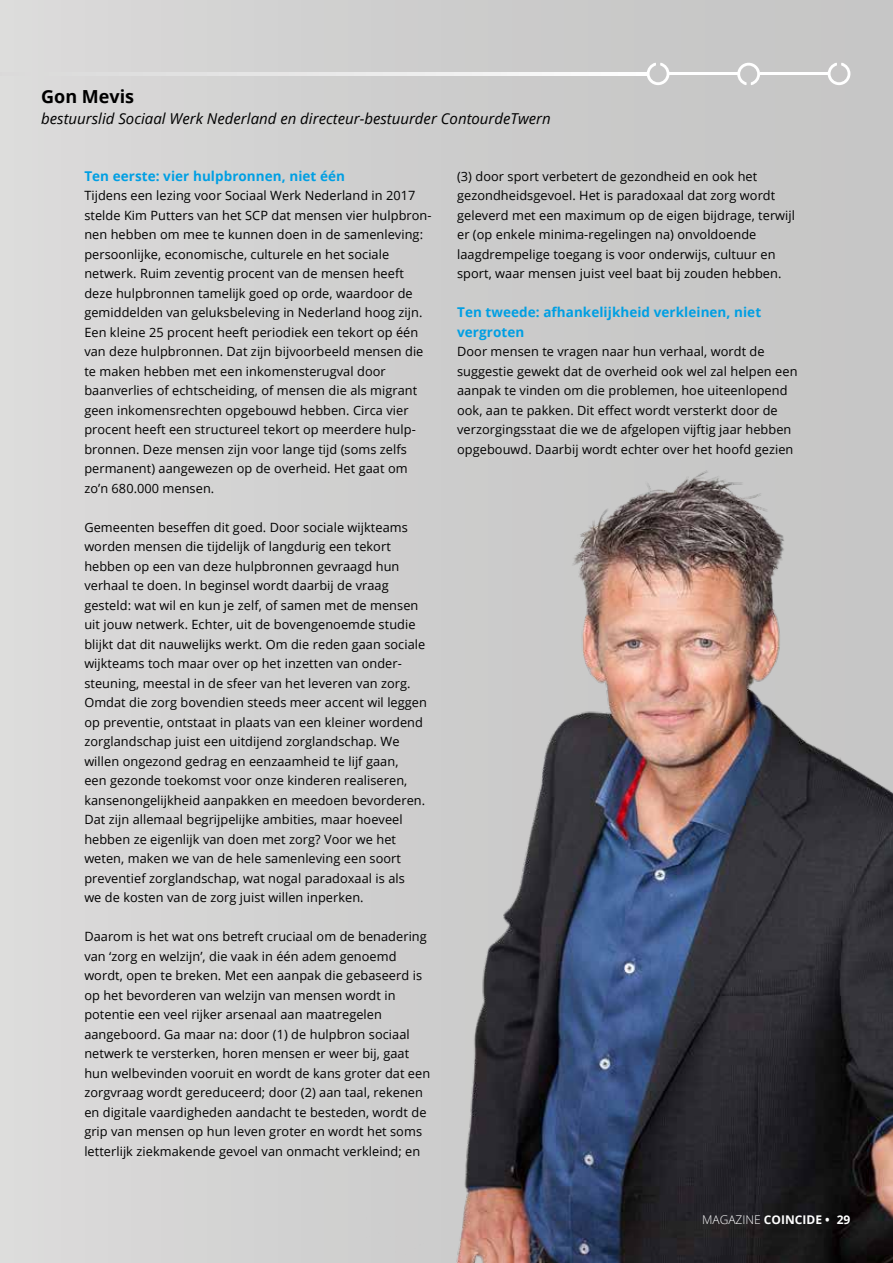
<style>
.page{position:relative;width:893px;height:1263px;background:#d1d1d1}
.page>*{position:absolute;margin:0;border:0;box-sizing:border-box;transform-origin:0 0}
.t1{font:700 18px "Open Sans";color:#000}
.t2{font:italic 15px "Open Sans";color:#000}
.t3{font:700 13.5px/19.5px "Open Sans";letter-spacing:.005em;color:#009fe3}
.t4{font:12.75px/19.5px "Open Sans";letter-spacing:.005em;color:#000}
.t5{font:700 12px "Open Sans";color:#fff}
.s1{font-weight:300}
</style>
<div class="page">
<svg style="left:828px;top:63px;width:22px;height:22px"></svg>
<hr style="left:760px;top:72px;width:69px;height:3px;background:#fff">
<svg style="left:737px;top:63px;width:23px;height:22px"></svg>
<hr style="left:667px;top:72px;width:71px;height:3px;background:#fff">
<svg style="left:647px;top:63px;width:22px;height:22px"></svg>
<svg style="left:72px;top:72px;width:575px;height:3px"></svg>
<img style="left:456px;top:410px;width:437px;height:853px">
<h1 class="t1" style="left:41px;top:84px;width:94px">Gon Mevis</h1>
<p class="t2" style="left:41px;top:108px;width:511px">bestuurslid Sociaal Werk Nederland en directeur-bestuurder ContourdeTwern</p>
<p class="t3" style="left:84px;top:166px;width:262px">Ten eerste: vier hulpbronnen, niet één</p>
<p class="t4" style="left:84px;top:186px;width:349px">Tijdens een lezing voor Sociaal Werk Nederland in 2017 stelde Kim Putters van het SCP dat mensen vier hulpbron&shy;nen hebben om mee te kunnen doen in de samenleving: persoonlijke, economische, culturele en het sociale netwerk. Ruim zeventig procent van de mensen heeft deze hulpbronnen tamelijk goed op orde, waardoor de gemiddelden van geluksbeleving in Nederland hoog zijn.<br>Een kleine 25 procent heeft periodiek een tekort op één van deze hulpbronnen. Dat zijn bijvoorbeeld mensen die te maken hebben met een inkomensterugval door baanverlies of echtscheiding, of mensen die als migrant geen inkomensrechten opgebouwd hebben. Circa vier procent heeft een structureel tekort op meerdere hulp&shy;bronnen. Deze mensen zijn voor lange tijd (soms zelfs permanent) aangewezen op de overheid. Het gaat om zo’n 680.000 mensen.</p>
<p class="t4" style="left:84px;top:517px;width:344px">Gemeenten beseffen dit goed. Door sociale wijkteams worden mensen die tijdelijk of langdurig een tekort hebben op een van deze hulpbronnen gevraagd hun verhaal te doen. In beginsel wordt daarbij de vraag gesteld: wat wil en kun je zelf, of samen met de mensen uit jouw netwerk. Echter, uit de bovengenoemde studie blijkt dat dit nauwelijks werkt. Om die reden gaan sociale wijkteams toch maar over op het inzetten van onder&shy;steuning, meestal in de sfeer van het leveren van zorg.<br>Omdat die zorg bovendien steeds meer accent wil leggen op preventie, ontstaat in plaats van een kleiner wordend zorglandschap juist een uitdijend zorglandschap. We willen ongezond gedrag en eenzaamheid te lijf gaan,<br>een gezonde toekomst voor onze kinderen realiseren, kansenongelijkheid aanpakken en meedoen bevorderen.<br>Dat zijn allemaal begrijpelijke ambities, maar hoeveel hebben ze eigenlijk van doen met zorg? Voor we het weten, maken we van de hele samenleving een soort preventief zorglandschap, wat nogal paradoxaal is als<br>we de kosten van de zorg juist willen inperken.</p>
<p class="t4" style="left:84px;top:926px;width:347px">Daarom is het wat ons betreft cruciaal om de benadering van ‘zorg en welzijn’, die vaak in één adem genoemd wordt, open te breken. Met een aanpak die gebaseerd is op het bevorderen van welzijn van mensen wordt in potentie een veel rijker arsenaal aan maatregelen aangeboord. Ga maar na: door (1) de hulpbron sociaal netwerk te versterken, horen mensen er weer bij, gaat hun welbevinden vooruit en wordt de kans groter dat een zorgvraag wordt gereduceerd; door (2) aan taal, rekenen en digitale vaardigheden aandacht te besteden, wordt de grip van mensen op hun leven groter en wordt het soms letterlijk ziekmakende gevoel van onmacht verkleind; en</p>
<p class="t4" style="left:457px;top:166px;width:339px">(3) door sport verbetert de gezondheid en ook het gezondheidsgevoel. Het is paradoxaal dat zorg wordt geleverd met een maximum op de eigen bijdrage, terwijl er (op enkele minima-regelingen na) onvoldoende laagdrempelige toegang is voor onderwijs, cultuur en sport, waar mensen juist veel baat bij zouden hebben.</p>
<p class="t3" style="left:457px;top:302px;width:306px">Ten tweede: afhankelijkheid verkleinen, niet vergroten</p>
<p class="t4" style="left:457px;top:342px;width:342px">Door mensen te vragen naar hun verhaal, wordt de suggestie gewekt dat de overheid ook wel zal helpen een aanpak te vinden om die problemen, hoe uiteenlopend ook, aan te pakken. Dit effect wordt versterkt door de verzorgingsstaat die we de afgelopen vijftig jaar hebben opgebouwd. Daarbij wordt echter over het hoofd gezien</p>
<p class="t5" style="left:702px;top:1211px;width:150px"><span class="s1">MAGAZINE</span> COINCIDE • 29</p>
</div>
